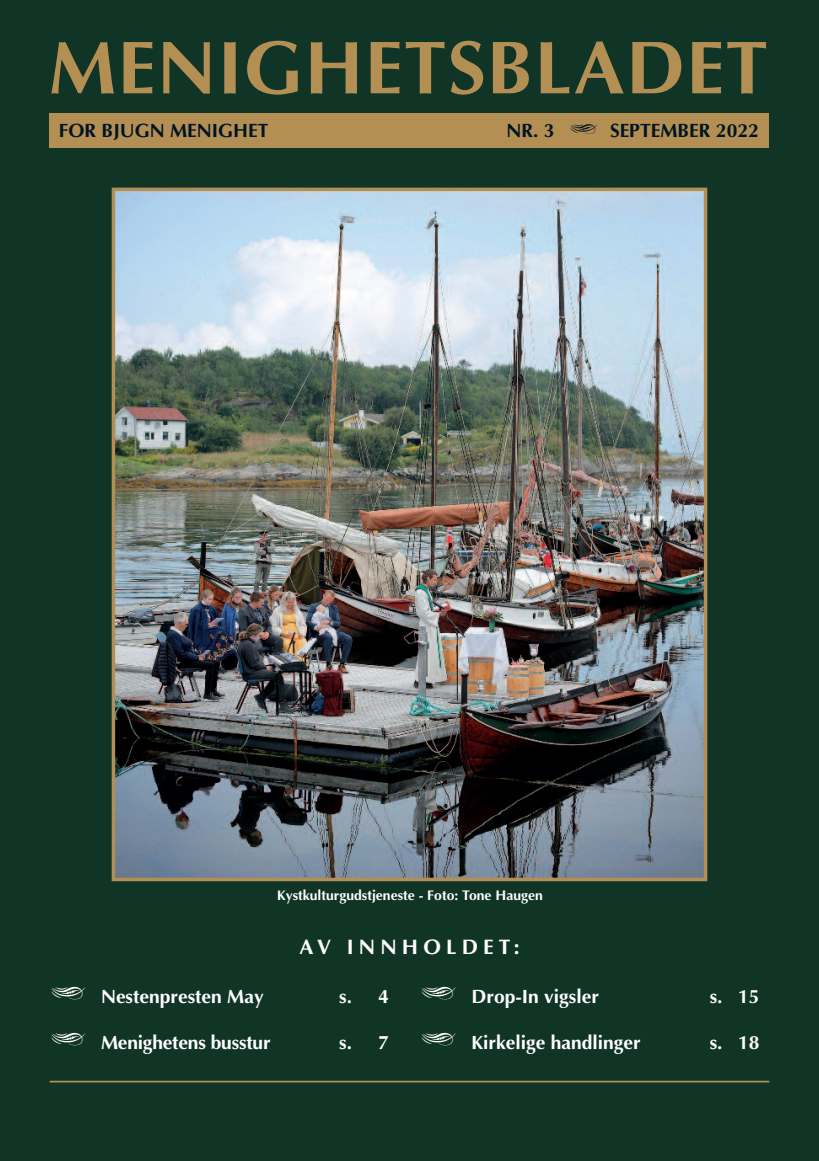
<style>
.page{position:relative;width:819px;height:1161px;background:#103425}
.page>*{position:absolute;margin:0;border:0;box-sizing:border-box;transform-origin:0 0}
.t1{font:700 75.25px "Optima";letter-spacing:.015em;color:#b48f54}
.t2{font:700 21px "Optima";letter-spacing:.245em;color:#fff}
.t3{font:700 19.25px "Optima";color:#fff}
.t4{font:700 19.25px "Optima";color:#001522}
.t5{font:700 14px "Optima";color:#fff}
</style>
<div class="page">
<hr style="left:50px;top:1081px;width:719px;height:1px;background:#b48f54">
<div style="left:50px;top:114px;width:719px;height:34px;background:#b48f54"></div>
<img style="left:117px;top:193px;width:585px;height:683px">
<div style="left:112px;top:188px;width:595px;height:693px;border:4px solid #b48f54"></div>
<h1 class="t1" style="left:49px;top:23px;width:720px">MENIGHETSBLADET</h1>
<p class="t4" style="left:59px;top:119px;width:211px">FOR BJUGN MENIGHET</p>
<p class="t4" style="left:506px;top:119px;width:50px">NR. 3</p>
<p class="t4" style="left:610px;top:119px;width:150px">SEPTEMBER 2022</p>
<p class="t5" style="left:277px;top:887px;width:267px">Kystkulturgudstjeneste - Foto: Tone Haugen</p>
<p class="t2" style="left:299px;top:934px;width:221px">AV INNHOLDET:</p>
<p class="t3" style="left:101px;top:985px;width:164px">Nestenpresten May</p>
<p class="t3" style="left:339px;top:985px;width:51px">s. 4</p>
<p class="t3" style="left:101px;top:1031px;width:171px">Menighetens busstur</p>
<p class="t3" style="left:339px;top:1031px;width:51px">s. 7</p>
<p class="t3" style="left:471px;top:985px;width:129px">Drop-In vigsler</p>
<p class="t3" style="left:709px;top:985px;width:51px">s. 15</p>
<p class="t3" style="left:471px;top:1031px;width:171px">Kirkelige handlinger</p>
<p class="t3" style="left:709px;top:1031px;width:51px">s. 18</p>
</div>
